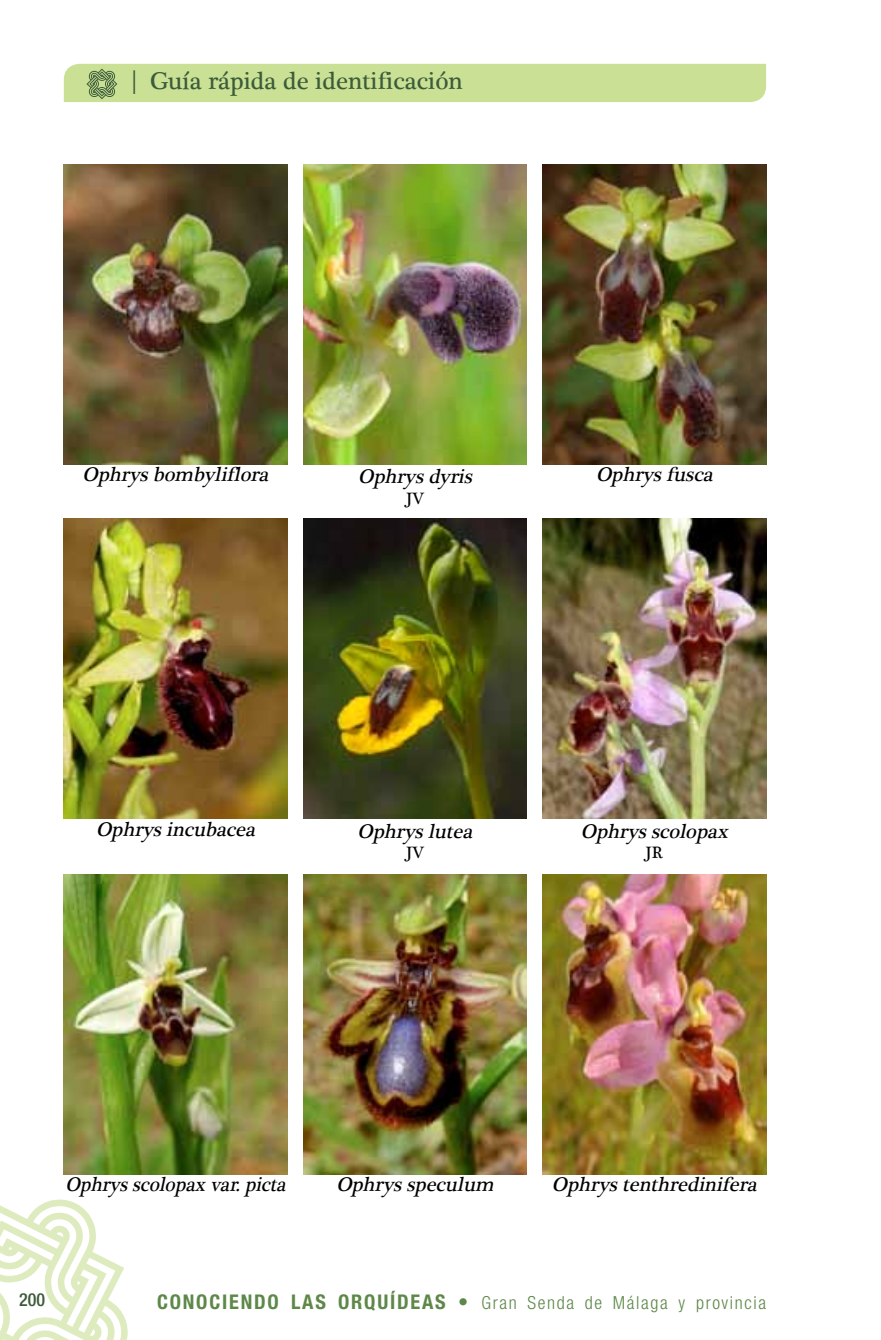
<style>
.page{position:relative;width:881px;height:1340px;background:#fff}
.page>*{position:absolute;margin:0;border:0;box-sizing:border-box;transform-origin:0 0}
.t1{font:24.75px "Plantagenet Cherokee";color:#3c5b39}
.t2{font:italic 20.25px "Plantagenet Cherokee";color:#000}
.t3{font:italic 20.25px "Plantagenet Cherokee";color:#000;scale:.95 1}
.t4{font:300 condensed 18px "Helvetica Neue LT Std";letter-spacing:.09em;color:#5d8848}
.t5{font:500 condensed 18px "Helvetica Neue LT Std";color:#3c5b39}
.t6{font:16.88px "Plantagenet Cherokee";color:#000}
.s1{font-weight:700;font-size:20.25px}
</style>
<div class="page">
<svg style="left:0;top:1199px;width:128px;height:140px"></svg>
<img style="left:64px;top:164px;width:223px;height:300px">
<img style="left:303px;top:164px;width:223px;height:300px">
<img style="left:542px;top:164px;width:223px;height:300px">
<img style="left:64px;top:518px;width:223px;height:300px">
<img style="left:303px;top:518px;width:223px;height:300px">
<img style="left:542px;top:518px;width:223px;height:300px">
<img style="left:64px;top:874px;width:223px;height:300px">
<img style="left:303px;top:874px;width:223px;height:300px">
<img style="left:542px;top:874px;width:223px;height:300px">
<div style="left:64px;top:64px;width:701px;height:38px;background:#cae095"></div>
<p class="t1" style="left:131px;top:66px;width:333px">| Guía rápida de identificación</p>
<p class="t2" style="left:83px;top:462px;width:193px">Ophrysbombyliflora</p>
<p class="t2" style="left:358px;top:464px;width:121px">Ophrysdyris</p>
<p class="t6" style="left:406px;top:487px;width:19px">JV</p>
<p class="t2" style="left:595px;top:462px;width:124px">Ophrysfusca</p>
<p class="t2" style="left:96px;top:816px;width:166px">Ophrysincubacea</p>
<p class="t2" style="left:357px;top:818px;width:122px">Ophryslutea</p>
<p class="t6" style="left:406px;top:841px;width:19px">JV</p>
<p class="t2" style="left:580px;top:818px;width:154px">Ophrysscolopax</p>
<p class="t6" style="left:645px;top:841px;width:19px">JR</p>
<p class="t3" style="left:65px;top:1171px;width:239px">Ophrysscolopaxvar.picta</p>
<p class="t2" style="left:336px;top:1171px;width:164px">Ophrysspeculum</p>
<p class="t2" style="left:551px;top:1171px;width:212px">Ophrystenthredinifera</p>
<p class="t5" style="left:19px;top:1288px;width:27px">200</p>
<p class="t4" style="left:157px;top:1292px;width:610px"><span class="s1">CONOCIENDO LAS ORQUÍDEAS •</span> Gran Senda de Málaga y provincia</p>
</div>
